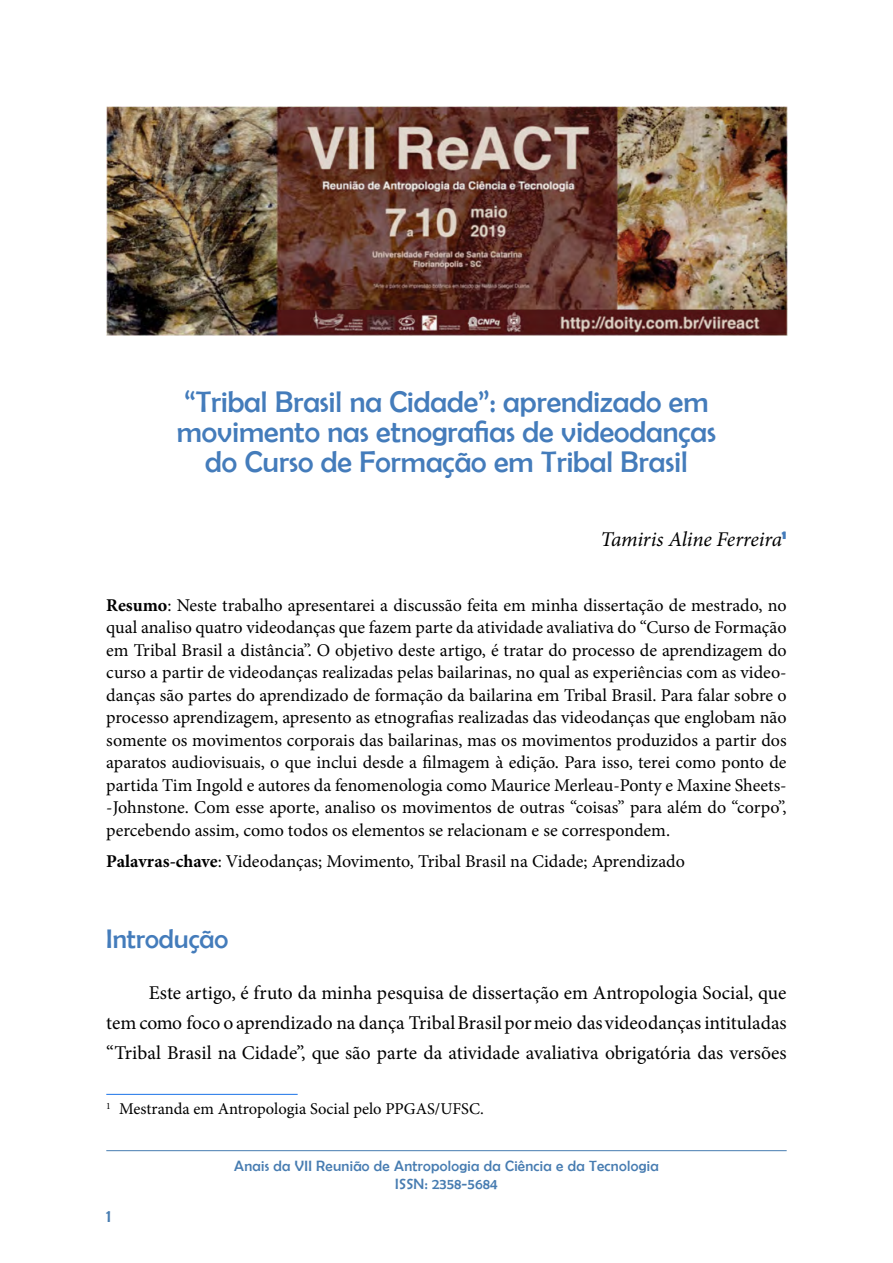
<style>
.page{position:relative;width:893px;height:1263px;background:#fff}
.page>*{position:absolute;margin:0;border:0;box-sizing:border-box;transform-origin:0 0}
.t1{font:30px/30px "Berlin Sans FB";color:#447cbb;text-align:center}
.t2{font:27px "Berlin Sans FB";color:#447cbb}
.t3{font:italic 21px "Minion Pro";letter-spacing:-.015em;color:#000}
.t4{font:19.5px/30px "Minion Pro";color:#000;text-align:justify}
.t5{font:18px/22.5px "Minion Pro";color:#000;text-align:justify}
.t6{font:18px "Berlin Sans FB";color:#477cb1}
.t7{font:16.5px "Minion Pro";color:#000}
.t8{font:15px/18px "Berlin Sans FB";letter-spacing:.02em;color:#477cb1;text-align:center}
.s1{font-weight:700}
</style>
<div class="page">
<hr style="left:106px;top:1150px;width:681px;height:1px;background:#477cb1">
<img style="left:106px;top:106px;width:681px;height:230px">
<hr style="left:106px;top:1094px;width:192px;height:1px;background:#1a73e8">
<h1 class="t1" style="left:177px;top:386px;width:541px">“Tribal Brasil na Cidade”: aprendizado em movimento nas etnografias de videodanças do Curso de Formação em Tribal Brasil</h1>
<p class="t3" style="left:601px;top:525px;width:188px">Tamiris Aline Ferreira<sup>1</sup></p>
<p class="t5" style="left:106px;top:594px;width:682px"><span class="s1">Resumo</span>: Neste trabalho apresentarei a discussão feita em minha dissertação de mestrado, no qual analiso quatro videodanças que fazem parte da atividade avaliativa do “Curso de Formação em Tribal Brasil a distância”. O objetivo deste artigo, é tratar do processo de aprendizagem do curso a partir de videodanças realizadas pelas bailarinas, no qual as experiências com as video&shy;danças são partes do aprendizado de formação da bailarina em Tribal Brasil. Para falar sobre o processo aprendizagem, apresento as etnografias realizadas das videodanças que englobam não somente os movimentos corporais das bailarinas, mas os movimentos produzidos a partir dos aparatos audiovisuais, o que inclui desde a filmagem à edição. Para isso, terei como ponto de partida Tim Ingold e autores da fenomenologia como Maurice Merleau-Ponty e Maxine Sheets--Johnstone. Com esse aporte, analiso os movimentos de outras “coisas” para além do “corpo”, percebendo assim, como todos os elementos se relacionam e se correspondem.</p>
<p class="t5" style="left:106px;top:850px;width:580px"><span class="s1">Palavras-chave</span>: Videodanças; Movimento, Tribal Brasil na Cidade; Aprendizado</p>
<h2 class="t2" style="left:106px;top:924px;width:124px">Introdução</h2>
<p class="t4" style="left:106px;top:978px;width:682px;text-indent:43px">Este artigo, é fruto da minha pesquisa de dissertação em Antropologia Social, que tem como foco o aprendizado na dança Tribal Brasil por meio das videodanças intituladas “Tribal Brasil na Cidade”, que são parte da atividade avaliativa obrigatória das versões</p>
<p class="t7" style="left:106px;top:1098px;width:379px"><sup>1</sup> Mestranda em Antropologia Social pelo PPGAS/UFSC.</p>
<p class="t6" style="left:106px;top:1206px;width:7px">1</p>
<p class="t8" style="left:234px;top:1156px;width:426px">Anais da VII Reunião de Antropologia da Ciência e da Tecnologia<br>ISSN: 2358-5684</p>
</div>
